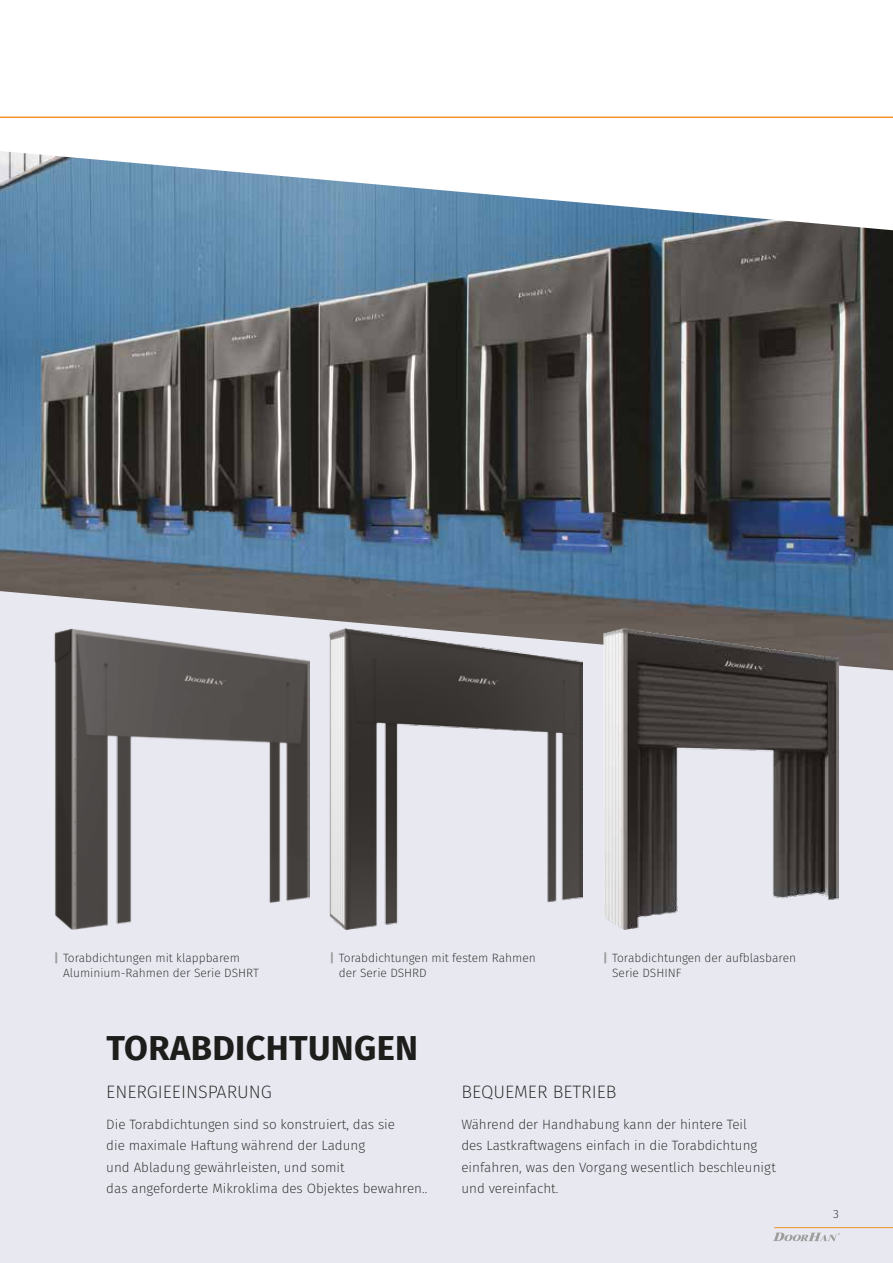
<style>
.page{position:relative;width:893px;height:1263px;background:#fff}
.page>*{position:absolute;margin:0;border:0;box-sizing:border-box;transform-origin:0 0}
.t1{font:700 34.5px "Fira Sans";letter-spacing:.01em;color:#1d1d1b}
.t2{font:200 18px "Fira Sans";color:#1d1d1b}
.t3{font:200 13.5px/21.6px "Fira Sans";color:#1d1d1b}
.t4{font:200 12px/14.4px "Fira Sans";color:#1d1d1b}
.s1{font-weight:700;color:#9d9d9c}
</style>
<div class="page">
<div style="left:0;top:485px;width:893px;height:778px;background:#e8e8f1"></div>
<hr style="left:0;top:117px;width:893px;height:1px;background:#f39325">
<img style="left:0;top:151px;width:893px;height:519px">
<svg style="left:773px;top:1232px;width:67px;height:9px"></svg>
<hr style="left:774px;top:1227px;width:119px;height:1px;background:#f39325">
<img style="left:0;top:151px;width:1px;height:440px">
<img style="left:603px;top:628px;width:236px;height:302px">
<img style="left:330px;top:628px;width:253px;height:302px">
<img style="left:54px;top:628px;width:255px;height:302px">
<p class="t4" style="left:63px;top:951px;width:197px;text-indent:-9px"><span class="s1">|</span> Torabdichtungen mit klappbarem<br>Aluminium-Rahmen der Serie DSHRT</p>
<p class="t4" style="left:339px;top:951px;width:198px;text-indent:-9px"><span class="s1">|</span> Torabdichtungen mit festem Rahmen der Serie DSHRD</p>
<p class="t4" style="left:612px;top:951px;width:185px;text-indent:-9px"><span class="s1">|</span> Torabdichtungen der aufblasbaren<br>Serie DSHINF</p>
<h1 class="t1" style="left:106px;top:1023px;width:313px">TORABDICHTUNGEN</h1>
<h2 class="t2" style="left:106px;top:1079px;width:167px">ENERGIEEINSPARUNG</h2>
<p class="t3" style="left:106px;top:1113px;width:323px">Die Torabdichtungen sind so konstruiert, das sie<br>die maximale Haftung während der Ladung<br>und Abladung gewährleisten, und somit<br>das angeforderte Mikroklima des Objektes bewahren..</p>
<h2 class="t2" style="left:461px;top:1079px;width:157px">BEQUEMER BETRIEB</h2>
<p class="t3" style="left:461px;top:1113px;width:316px">Während der Handhabung kann der hintere Teil<br>des Lastkraftwagens einfach in die Torabdichtung einfahren, was den Vorgang wesentlich beschleunigt und vereinfacht.</p>
<p class="t4" style="left:833px;top:1207px;width:7px">3</p>
</div>
